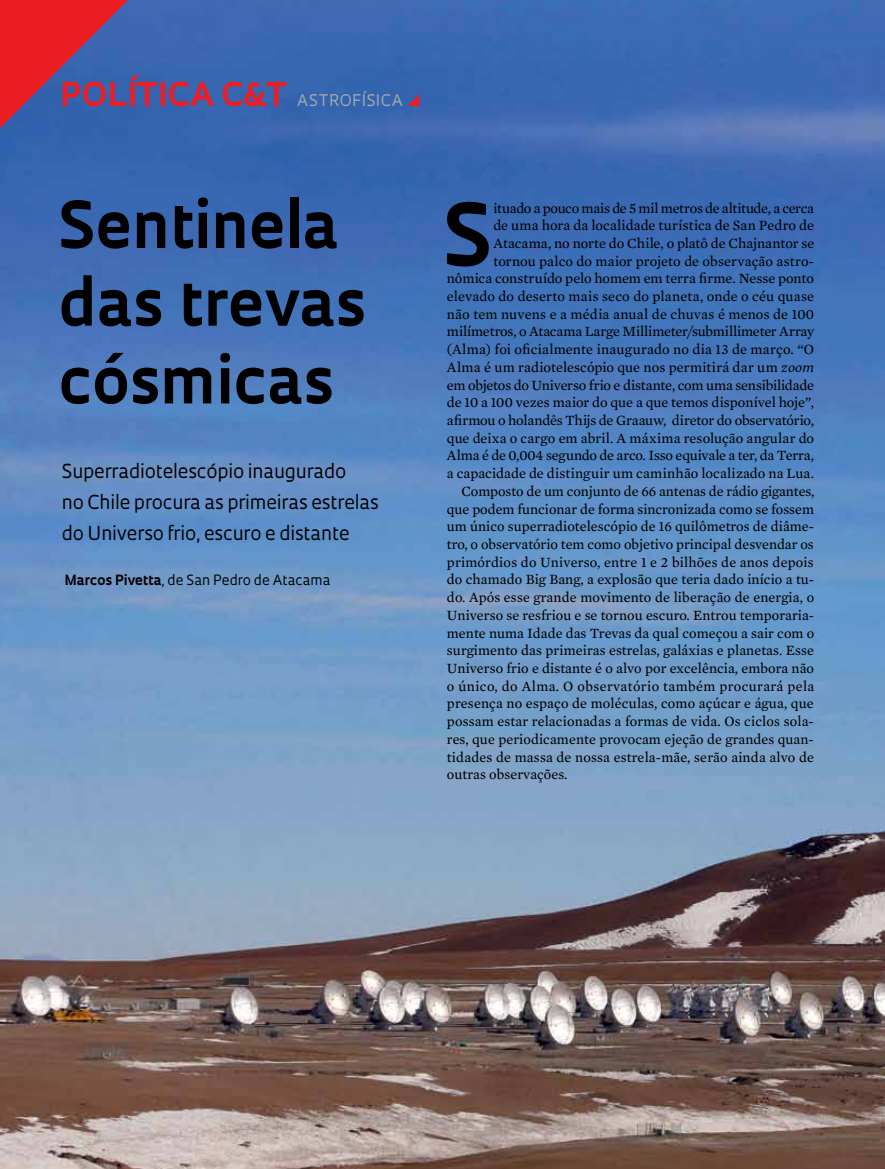
<style>
.page{position:relative;width:885px;height:1169px;background:#fff}
.page>*{position:absolute;margin:0;border:0;box-sizing:border-box;transform-origin:0 0}
.t1{font:700 83.55px "Oculum";color:#000}
.t2{font:700 62.7px/77.7px "Oculum";color:#000}
.t3{font:700 31.95px "Oculum";letter-spacing:.02em;color:#ed1d24}
.t4{font:18.75px/30.9px "Oculum";letter-spacing:-.01em;color:#000}
.t5{font:14.4px "Mercury Text G2";letter-spacing:.005em;color:#000}
.t6{font:14.4px "Mercury Text G2";letter-spacing:-.015em;color:#000}
.t7{font:14.4px "Mercury Text G2";letter-spacing:.03em;color:#000}
.t8{font:14.4px "Mercury Text G2";letter-spacing:-.025em;color:#000}
.t9{font:13.65px "Oculum";color:#000}
.s1{font-weight:400;font-size:15.6px;color:#a7a9ac}
.s2{font-style:italic}
.s3{font-weight:700}
</style>
<div class="page">
<img style="left:0;top:0;width:885px;height:1168px">
<svg style="left:0;top:0;width:128px;height:128px;background:#933f67"></svg>
<svg style="left:79px;top:1126px;width:7px;height:7px"></svg>
<svg style="left:408px;top:94px;width:11px;height:12px"></svg>
<h3 class="t3" style="left:60px;top:73px;width:333px">política c&amp;T <span class="s1">Astrofísica</span></h3>
<h2 class="t2" style="left:58px;top:183px;width:309px">Sentinela das trevas cósmicas</h2>
<h1 class="t1" style="left:442px;top:178px;width:50px">S</h1>
<p class="t8" style="left:493px;top:197px;width:322px">ituado a pouco mais de 5 mil metros de altitude, a cerca</p>
<p class="t5" style="left:493px;top:215px;width:322px">de uma hora da localidade turística de San Pedro de</p>
<p class="t5" style="left:493px;top:233px;width:322px">Atacama, no norte do Chile, o platô de Chajnantor se</p>
<p class="t5" style="left:493px;top:250px;width:322px">tornou palco do maior projeto de observação astro-</p>
<p class="t5" style="left:447px;top:268px;width:369px">nômica construído pelo homem em terra firme. Nesse ponto</p>
<p class="t5" style="left:447px;top:286px;width:369px">elevado do deserto mais seco do planeta, onde o céu quase</p>
<p class="t5" style="left:447px;top:303px;width:369px">não tem nuvens e a média anual de chuvas é menos de 100</p>
<p class="t5" style="left:447px;top:321px;width:369px">milímetros, o Atacama Large Millimeter/submillimeter Array</p>
<p class="t5" style="left:447px;top:339px;width:369px">(Alma) foi oficialmente inaugurado no dia 13 de março. “O</p>
<p class="t5" style="left:447px;top:357px;width:369px">Alma é um radiotelescópio que nos permitirá dar um <span class="s2">zoom</span></p>
<p class="t5" style="left:447px;top:374px;width:369px">em objetos do Universo frio e distante, com uma sensibilidade</p>
<p class="t5" style="left:447px;top:392px;width:369px">de 10 a 100 vezes maior do que a que temos disponível hoje”,</p>
<p class="t6" style="left:447px;top:410px;width:369px">afirmou o holandês Thijs de Graauw, diretor do observatório,</p>
<p class="t5" style="left:447px;top:427px;width:369px">que deixa o cargo em abril. A máxima resolução angular do</p>
<p class="t6" style="left:447px;top:445px;width:369px">Alma é de 0,004 segundo de arco. Isso equivale a ter, da Terra,</p>
<p class="t5" style="left:447px;top:463px;width:369px">a capacidade de distinguir um caminhão localizado na Lua.</p>
<p class="t5" style="left:461px;top:481px;width:355px">Composto de um conjunto de 66 antenas de rádio gigantes,</p>
<p class="t5" style="left:447px;top:498px;width:369px">que podem funcionar de forma sincronizada como se fossem</p>
<p class="t5" style="left:447px;top:516px;width:369px">um único superradiotelescópio de 16 quilômetros de diâme-</p>
<p class="t5" style="left:447px;top:534px;width:368px">tro, o observatório tem como objetivo principal desvendar os</p>
<p class="t5" style="left:447px;top:551px;width:368px">primórdios do Universo, entre 1 e 2 bilhões de anos depois</p>
<p class="t5" style="left:447px;top:569px;width:369px">do chamado Big Bang, a explosão que teria dado início a tu-</p>
<p class="t5" style="left:447px;top:587px;width:369px">do. Após esse grande movimento de liberação de energia, o</p>
<p class="t5" style="left:447px;top:604px;width:369px">Universo se resfriou e se tornou escuro. Entrou temporaria-</p>
<p class="t5" style="left:447px;top:622px;width:369px">mente numa Idade das Trevas da qual começou a sair com o</p>
<p class="t5" style="left:447px;top:640px;width:369px">surgimento das primeiras estrelas, galáxias e planetas. Esse</p>
<p class="t5" style="left:447px;top:658px;width:369px">Universo frio e distante é o alvo por excelência, embora não</p>
<p class="t7" style="left:447px;top:675px;width:369px">o único, do Alma. O observatório também procurará pela</p>
<p class="t5" style="left:447px;top:693px;width:368px">presença no espaço de moléculas, como açúcar e água, que</p>
<p class="t5" style="left:447px;top:711px;width:368px">possam estar relacionadas a formas de vida. Os ciclos sola-</p>
<p class="t5" style="left:447px;top:728px;width:368px">res, que periodicamente provocam ejeção de grandes quan-</p>
<p class="t5" style="left:447px;top:746px;width:369px">tidades de massa de nossa estrela-mãe, serão ainda alvo de</p>
<p class="t5" style="left:447px;top:764px;width:122px">outras observações.</p>
<h3 class="t4" style="left:62px;top:455px;width:318px">Superradiotelescópio inaugurado<br>no Chile procura as primeiras estrelas do Universo frio, escuro e distante</h3>
<p class="t9" style="left:64px;top:570px;width:268px"><span class="s3">Marcos Pivetta</span>, de San Pedro de Atacama</p>
</div>
